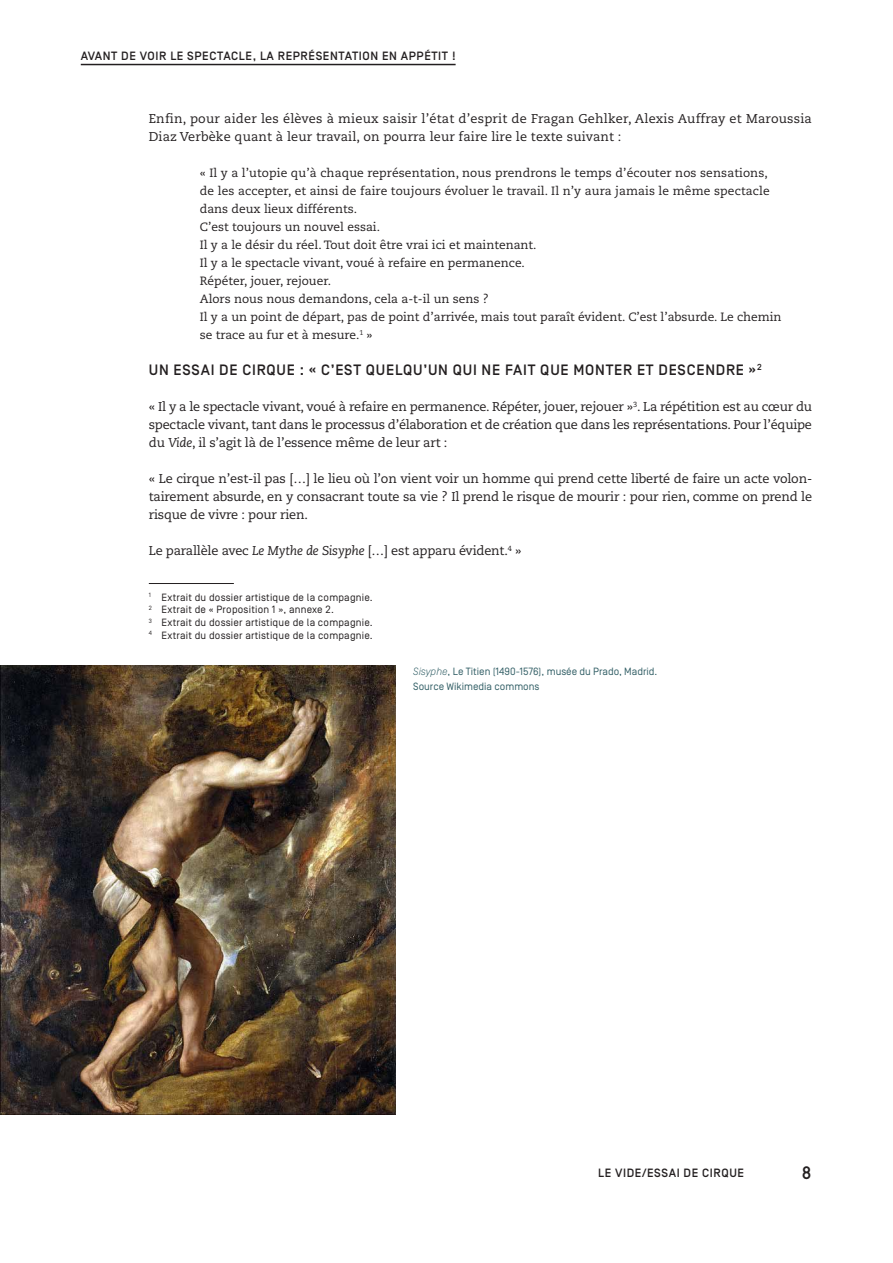
<style>
.page{position:relative;width:893px;height:1263px;background:#fff}
.page>*{position:absolute;margin:0;border:0;box-sizing:border-box;transform-origin:0 0}
.t1{font:500 18px "Simplon BP Mono";color:#231f20}
.t2{font:500 15px "Simplon BP";letter-spacing:.05em;color:#231f20}
.t3{font:12.75px/18px "Caecilia LT Std";letter-spacing:-.01em;color:#231f20;text-align:justify}
.t4{font:12.75px/18px "Caecilia LT Std";letter-spacing:.01em;color:#231f20}
.t5{font:12px/18px "Caecilia LT Std";color:#231f20}
.t6{font:500 12px "Simplon BP";letter-spacing:.05em;color:#231f20}
.t7{font:10.5px/12.8px "Simplon BP Regular";letter-spacing:.02em;color:#231f20}
.t8{font:10.5px/14.9px "Simplon BP Regular";color:#315e65}
.s1{font-style:italic}
.s2{font-family:"Simplon BP";font-weight:300;font-style:italic}
</style>
<div class="page">
<hr style="left:81px;top:64px;width:375px;height:1px;background:#231f20">
<hr style="left:149px;top:583px;width:85px;height:1px;background:#231f20">
<img style="left:0;top:665px;width:395px;height:449px">
<p class="t6" style="left:81px;top:49px;width:376px">AVANT DE VOIR LE SPECTACLE, LA REPRÉSENTATION EN APPÉTIT !</p>
<p class="t4" style="left:149px;top:110px;width:664px">Enfin, pour aider les élèves à mieux saisir l’état d’esprit de Fragan Gehlker, Alexis Auffray et Maroussia<br>Diaz Verbèke quant à leur travail, on pourra leur faire lire le texte suivant :</p>
<p class="t5" style="left:200px;top:164px;width:583px">« Il y a l’utopie qu’à chaque représentation, nous prendrons le temps d’écouter nos sensations, de les accepter, et ainsi de faire toujours évoluer le travail. Il n’y aura jamais le même spectacle dans deux lieux différents.<br>C’est toujours un nouvel essai.<br>Il y a le désir du réel. Tout doit être vrai ici et maintenant.<br>Il y a le spectacle vivant, voué à refaire en permanence.<br>Répéter, jouer, rejouer.<br>Alors nous nous demandons, cela a-t-il un sens ?<br>Il y a un point de départ, pas de point d’arrivée, mais tout paraît évident. C’est l’absurde. Le chemin se trace au fur et à mesure.<sup>1</sup> »</p>
<p class="t2" style="left:149px;top:361px;width:614px">UN ESSAI DE CIRQUE : « C’EST QUELQU’UN QUI NE FAIT QUE MONTER ET DESCENDRE »<sup>2</sup></p>
<p class="t3" style="left:149px;top:398px;width:665px">« Il y a le spectacle vivant, voué à refaire en permanence. Répéter, jouer, rejouer »<sup>3</sup>. La répétition est au cœur du spectacle vivant, tant dans le processus d’élaboration et de création que dans les représentations. Pour l’équipe du <span class="s1">Vide</span>, il s’agit là de l’essence même de leur art :</p>
<p class="t3" style="left:149px;top:470px;width:665px">« Le cirque n’est-il pas […] le lieu où l’on vient voir un homme qui prend cette liberté de faire un acte volon&shy;tairement absurde, en y consacrant toute sa vie ? Il prend le risque de mourir : pour rien, comme on prend le risque de vivre : pour rien.</p>
<p class="t3" style="left:149px;top:542px;width:374px">Le parallèle avec <span class="s1">Le Mythe de Sisyphe</span> […] est apparu évident.<sup>4</sup> »</p>
<p class="t7" style="left:149px;top:590px;width:226px"><sup>1</sup> Extrait du dossier artistique de la compagnie.<br><sup>2</sup> Extrait de « Proposition 1 », annexe 2.<br><sup>3</sup> Extrait du dossier artistique de la compagnie.<br><sup>4</sup> Extrait du dossier artistique de la compagnie.</p>
<p class="t8" style="left:413px;top:664px;width:246px"><span class="s2">Sisyphe</span>, Le Titien (1490-1576), musée du Prado, Madrid.<br>Source Wikimedia commons</p>
<p class="t6" style="left:598px;top:1166px;width:147px">LE VIDE/ESSAI DE CIRQUE</p>
<h1 class="t1" style="left:801px;top:1161px;width:12px">8</h1>
</div>
